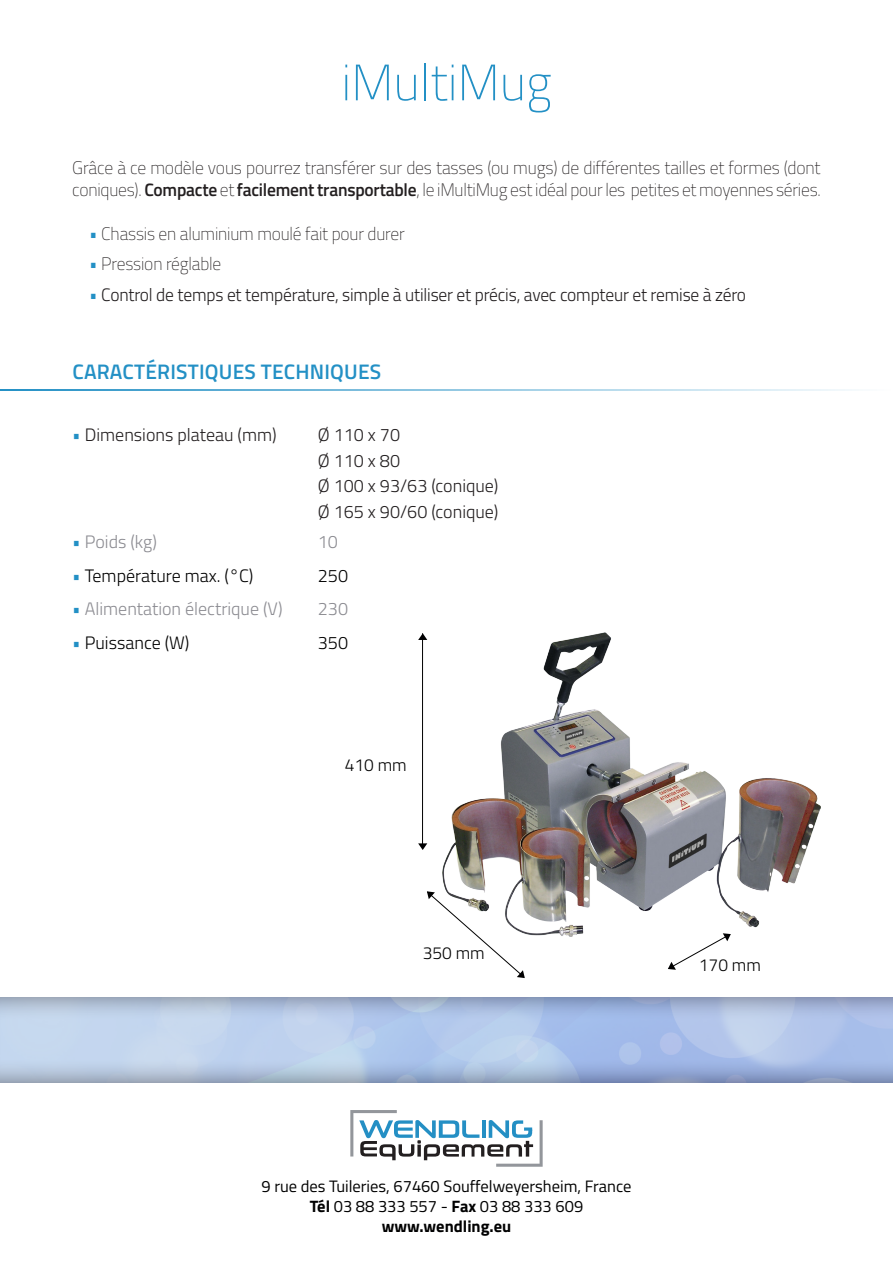
<style>
.page{position:relative;width:893px;height:1263px;background:#fff}
.page>*{position:absolute;margin:0;border:0;box-sizing:border-box;transform-origin:0 0}
.t1{font:100 51px "Titillium Web";color:#2390c5}
.t2{font:600 21px "Titillium Web";letter-spacing:.01em;color:#2390c5}
.description{font:100 18px/22.2px "Titillium Web";letter-spacing:-.01em;color:#231f20}
.description-2{font:300 18px "Titillium Web";letter-spacing:-.01em;color:#231f20}
.t3{font:300 18px "Titillium Web";color:#8c8c92}
.t4{font:300 18px "Titillium Web";color:#000001}
.t5{font:300 17.4px "Titillium Web";color:#000001}
.t6{font:16.5px "Titillium Web";color:#000001}
.t7{font:700 16.5px "Titillium Web";color:#000001}
.s1{font-weight:600}
.s2{color:#2390c5}
.s3{font-weight:100;color:#2390c5}
.s4{font-weight:700}
</style>
<div class="page">
<hr style="left:0;top:390px;width:893px;height:1px;background:#2390c5">
<div style="left:0;top:995px;width:893px;height:89px;background:#231f20;opacity:.75"></div>
<img style="left:0;top:997px;width:893px;height:85px">
<svg style="left:350px;top:1110px;width:193px;height:57px"></svg>
<img style="left:442px;top:632px;width:379px;height:305px">
<svg style="left:418px;top:633px;width:9px;height:7px"></svg>
<hr style="left:422px;top:633px;width:1px;height:212px;background:#000001">
<svg style="left:418px;top:843px;width:9px;height:7px"></svg>
<svg style="left:427px;top:891px;width:98px;height:87px"></svg>
<svg style="left:668px;top:933px;width:63px;height:37px"></svg>
<p class="t1" style="left:341px;top:46px;width:212px">iMultiMug</p>
<p class="description" style="left:72px;top:156px;width:750px">Grâce à ce modèle vous pourrez transférer sur des tasses (ou mugs) de différentes tailles et formes (dont coniques). <span class="s1">Compacte</span> et <span class="s1">facilement transportable</span>, le iMultiMug est idéal pour les petites et moyennes séries.</p>
<p class="description" style="left:89px;top:221px;width:317px"><span class="s2">•</span> Chassis en aluminium moulé fait pour durer</p>
<p class="description" style="left:89px;top:252px;width:134px"><span class="s2">•</span> Pression réglable</p>
<p class="description-2" style="left:89px;top:282px;width:658px"><span class="s3">•</span> Control de temps et température, simple à utiliser et précis, avec compteur et remise à zéro</p>
<p class="t2" style="left:72px;top:356px;width:310px">CARACTÉRISTIQUES TECHNIQUES</p>
<p class="description-2" style="left:72px;top:422px;width:206px"><span class="s2">•</span> Dimensions plateau (mm)</p>
<p class="description-2" style="left:318px;top:422px;width:84px">Ø 110 x 70</p>
<p class="description-2" style="left:318px;top:447px;width:84px">Ø 110 x 80</p>
<p class="description-2" style="left:318px;top:473px;width:182px">Ø 100 x 93/63 (conique)</p>
<p class="description-2" style="left:318px;top:498px;width:182px">Ø 165 x 90/60 (conique)</p>
<p class="t3" style="left:72px;top:528px;width:86px"><span class="s2">•</span> Poids (kg)</p>
<p class="t3" style="left:318px;top:528px;width:22px">10</p>
<p class="t4" style="left:72px;top:562px;width:183px"><span class="s2">•</span> Température max. (°C)</p>
<p class="t4" style="left:318px;top:562px;width:32px">250</p>
<p class="t3" style="left:72px;top:596px;width:212px"><span class="s2">•</span> Alimentation électrique (V)</p>
<p class="t3" style="left:318px;top:596px;width:32px">230</p>
<p class="t4" style="left:72px;top:630px;width:119px"><span class="s2">•</span> Puissance (W)</p>
<p class="t4" style="left:318px;top:630px;width:32px">350</p>
<p class="t5" style="left:345px;top:753px;width:64px">410 mm</p>
<p class="t5" style="left:423px;top:940px;width:64px">350 mm</p>
<p class="t5" style="left:699px;top:953px;width:64px">170 mm</p>
<p class="t6" style="left:261px;top:1174px;width:371px">9 rue des Tuileries, 67460 Souffelweyersheim, France</p>
<p class="t6" style="left:310px;top:1194px;width:275px"><span class="s4">Tél</span> 03 88 333 557 - <span class="s4">Fax</span> 03 88 333 609</p>
<p class="t7" style="left:382px;top:1213px;width:131px">www.wendling.eu</p>
</div>
